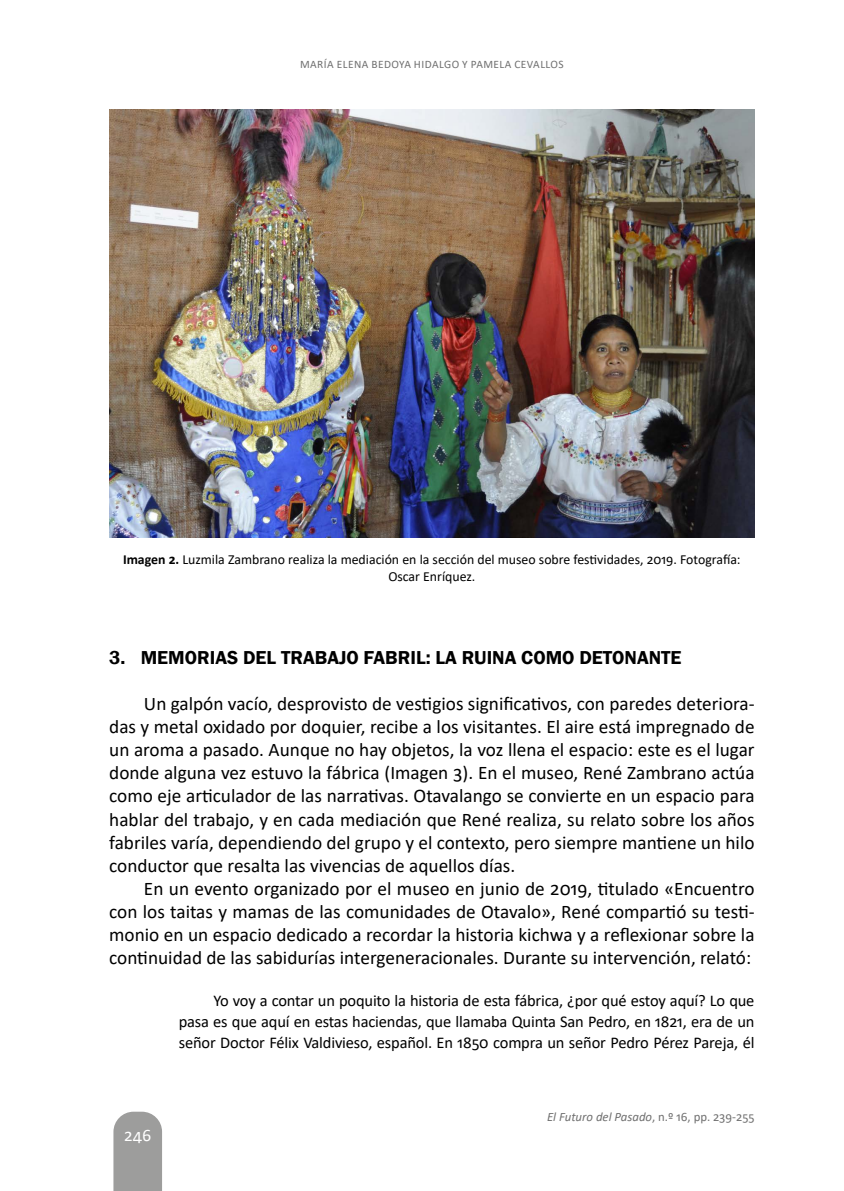
<style>
.page{position:relative;width:844px;height:1191px;background:#fff}
.page>*{position:absolute;margin:0;border:0;box-sizing:border-box;transform-origin:0 0}
.t1{font:19.25px/23.1px "Calibri";color:#000;text-align:justify}
.t2{font:600 19.25px "Franklin Gothic";color:#000}
.t3{font:17.5px "Calibri";color:#fff}
.t4{font:16.45px/21px "Calibri";letter-spacing:-.01em;color:#000;text-align:justify}
.t5{font:13.83px/16.6px "Calibri";color:#000;text-align:center}
.t6{font:italic 12.78px "Calibri";color:#707070}
.t7{font:11.38px "Calibri";letter-spacing:.04em;color:#707070}
.s1{font-weight:700}
.s2{font-style:normal}
</style>
<div class="page">
<svg style="left:113px;top:1111px;width:49px;height:80px;background:#a3a3a2"></svg>
<img style="left:109px;top:109px;width:645px;height:428px">
<p class="t7" style="left:300px;top:56px;width:265px">MARÍA ELENA BEDOYA HIDALGO Y PAMELA CEVALLOS</p>
<p class="t5" style="left:123px;top:551px;width:619px"><span class="s1">Imagen 2.</span> Luzmila Zambrano realiza la mediación en la sección del museo sobre festividades, 2019. Fotografía:<br>Oscar Enríquez.</p>
<p class="t2" style="left:109px;top:645px;width:573px">3. MEMORIAS DEL TRABAJO FABRIL: LA RUINA COMO DETONANTE</p>
<p class="t1" style="left:109px;top:691px;width:646px;text-indent:35px">Un galpón vacío, desprovisto de vestigios significativos, con paredes deteriora&shy;das y metal oxidado por doquier, recibe a los visitantes. El aire está impregnado de un aroma a pasado. Aunque no hay objetos, la voz llena el espacio: este es el lugar donde alguna vez estuvo la fábrica (Imagen 3). En el museo, René Zambrano actúa como eje articulador de las narrativas. Otavalango se convierte en un espacio para hablar del trabajo, y en cada mediación que René realiza, su relato sobre los años fabriles varía, dependiendo del grupo y el contexto, pero siempre mantiene un hilo conductor que resalta las vivencias de aquellos días.</p>
<p class="t1" style="left:109px;top:876px;width:646px;text-indent:35px">En un evento organizado por el museo en junio de 2019, titulado «Encuentro con los taitas y mamas de las comunidades de Otavalo», René compartió su testi&shy;monio en un espacio dedicado a recordar la historia kichwa y a reflexionar sobre la continuidad de las sabidurías intergeneracionales. Durante su intervención, relató:</p>
<p class="t4" style="left:179px;top:989px;width:577px;text-indent:35px">Yo voy a contar un poquito la historia de esta fábrica, ¿por qué estoy aquí? Lo que pasa es que aquí en estas haciendas, que llamaba Quinta San Pedro, en 1821, era de un señor Doctor Félix Valdivieso, español. En 1850 compra un señor Pedro Pérez Pareja, él</p>
<p class="t3" style="left:124px;top:1123px;width:28px">246</p>
<p class="t6" style="left:547px;top:1107px;width:209px">El Futuro del Pasado<span class="s2">, n.º 16, pp. 239-255</span></p>
</div>
